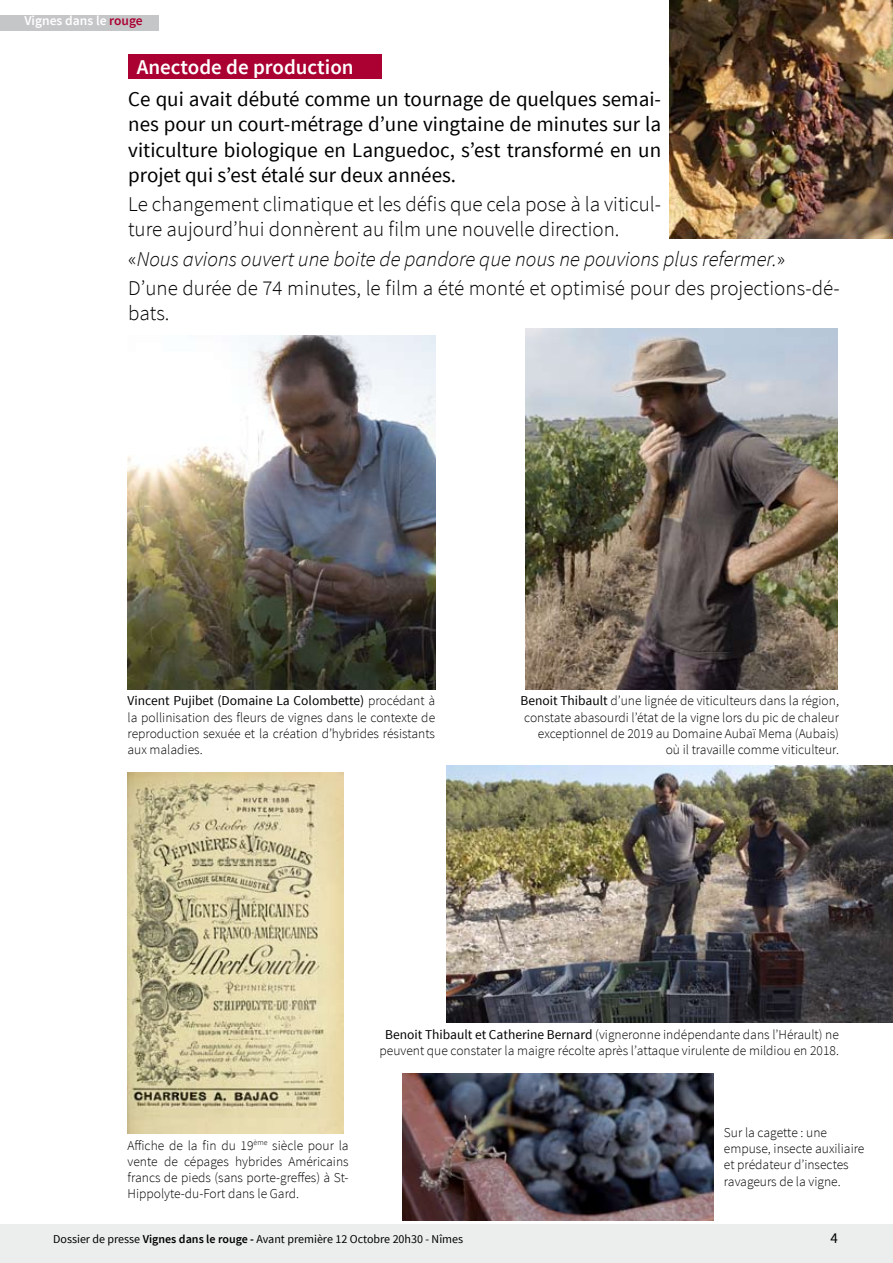
<style>
.page{position:relative;width:893px;height:1263px;background:#fff}
.page>*{position:absolute;margin:0;border:0;box-sizing:border-box;transform-origin:0 0}
.t1{font:300 21px/25.2px "Source Sans Pro";color:#000}
.t2{font:21px/25.2px "Source Sans Pro";color:#000;text-align:justify}
.t3{font:600 21px "Source Sans Pro";color:#fff}
.t4{font:15px "Source Sans Pro";color:#000}
.t5{font:300 13.5px/16.2px "Source Sans Pro";color:#000;text-align:justify}
.t6{font:600 13.5px "Source Sans Pro";color:#fff}
.t7{font:12px "Source Sans Pro";color:#000}
.s1{color:#ab0132}
.s2{font-style:italic}
.s3{font-weight:400}
.s4{font-weight:600}
</style>
<div class="page">
<div style="left:0;top:1225px;width:893px;height:38px;background:#eceded"></div>
<div style="left:0;top:15px;width:158px;height:16px;background:#c5c6c8"></div>
<div style="left:128px;top:54px;width:254px;height:24px;background:#ab0132"></div>
<img style="left:128px;top:772px;width:215px;height:361px">
<img style="left:128px;top:336px;width:308px;height:353px">
<img style="left:525px;top:328px;width:313px;height:361px">
<img style="left:446px;top:765px;width:447px;height:257px">
<img style="left:402px;top:1074px;width:312px;height:146px">
<img style="left:670px;top:0;width:223px;height:238px">
<p class="t6" style="left:24px;top:12px;width:120px">Vignes dans le <span class="s1">rouge</span></p>
<h1 class="t3" style="left:137px;top:54px;width:218px">Anectode de production</h1>
<h1 class="t2" style="left:128px;top:87px;width:534px">Ce qui avait débuté comme un tournage de quelques semai&shy;nes pour un court-métrage d’une vingtaine de minutes sur la viticulture biologique en Languedoc, s’est transformé en un projet qui s’est étalé sur deux années.</h1>
<h1 class="t1" style="left:128px;top:192px;width:534px">Le changement climatique et les défis que cela pose à la viticul&shy;ture aujourd’hui donnèrent au film une nouvelle direction.</h1>
<h1 class="t1" style="left:128px;top:244px;width:713px;line-height:29.4px">«<span class="s2">Nous avions ouvert une boite de pandore que nous ne pouvions plus refermer.</span>»<br>D’une durée de 74 minutes, le film a été monté et optimisé pour des projections-dé-</h1>
<h1 class="t1" style="left:128px;top:301px;width:43px">bats.</h1>
<p class="t5" style="left:128px;top:693px;width:309px"><span class="s3">Vincent Pujibet (Domaine La Colombette)</span> procédant à la pollinisation des fleurs de vignes dans le contexte de reproduction sexuée et la création d’hybrides résistants aux maladies.</p>
<p class="t5" style="left:520px;top:693px;width:320px;text-align:right"><span class="s3">Benoit Thibault</span> d’une lignée de viticulteurs dans la région, constate abasourdi l’état de la vigne lors du pic de chaleur exceptionnel de 2019 au Domaine Aubaï Mema (Aubais) où il travaille comme viticulteur.</p>
<p class="t5" style="left:128px;top:1137px;width:223px">Affiche de la fin du 19<sup>ème</sup> siècle pour la vente de cépages hybrides Américains francs de pieds (sans porte-greffes) à St-Hippolyte-du-Fort dans le Gard.</p>
<p class="t5" style="left:379px;top:1027px;width:461px;text-align:center"><span class="s3">Benoit Thibault et Catherine Bernard</span> (vigneronne indépendante dans l’Hérault) ne peuvent que constater la maigre récolte après l’attaque virulente de mildiou en 2018.</p>
<p class="t5" style="left:724px;top:1124px;width:142px;text-align:left">Sur la cagette : une empuse, insecte auxiliaire et prédateur d’insectes ravageurs de la vigne.</p>
<p class="t7" style="left:53px;top:1231px;width:412px">Dossier de presse <span class="s4">Vignes dans le rouge -</span> Avant première 12 Octobre 20h30 - Nîmes</p>
<p class="t4" style="left:830px;top:1228px;width:9px">4</p>
</div>
